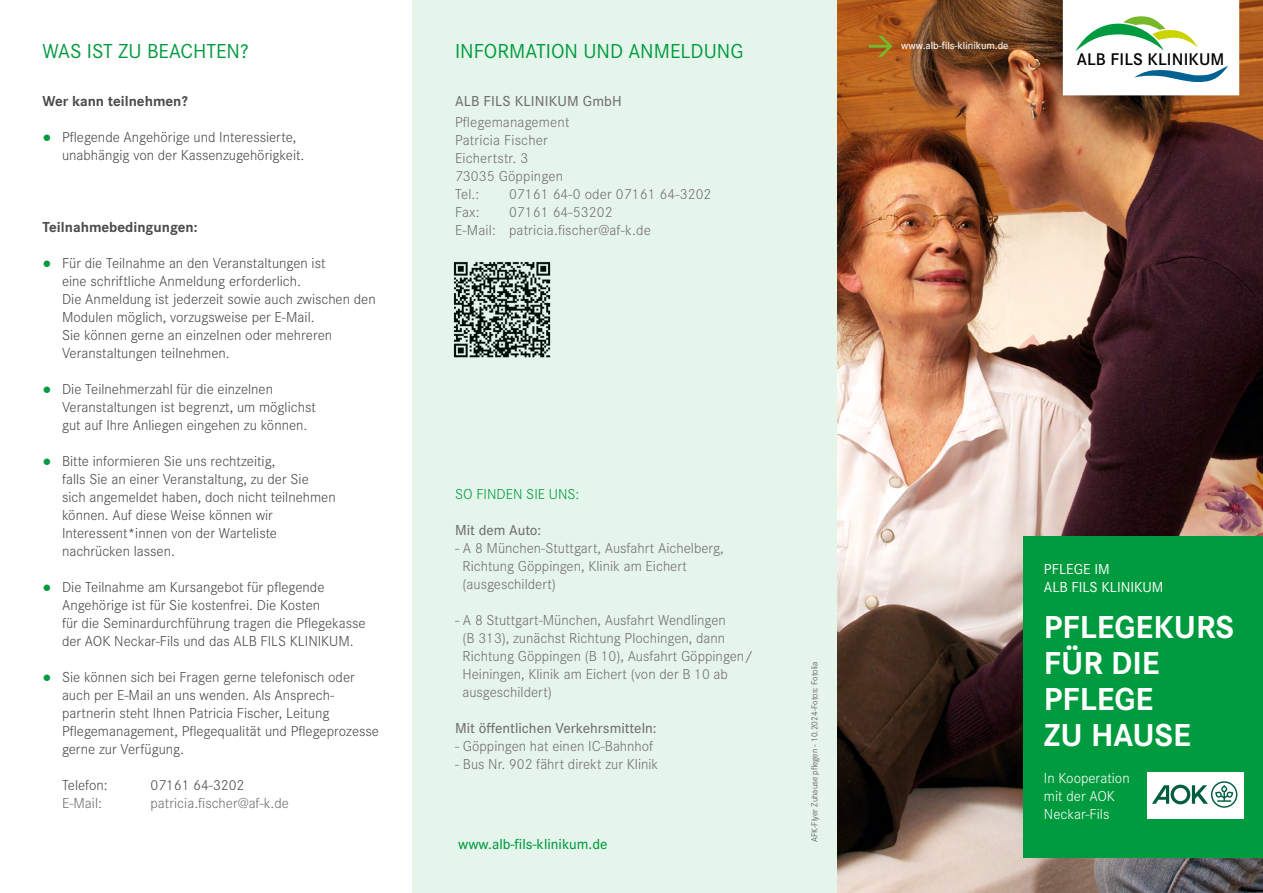
<style>
.page{position:relative;width:1263px;height:893px;background:#fff}
.page>*{position:absolute;margin:0;border:0;box-sizing:border-box;transform-origin:0 0}
.t1{font:700 33px/36px "Corporate S";color:#fff}
.t2{font:21px "Corporate S";color:#009b3e}
.t3{font:600 17.55px "Corporate S";letter-spacing:.01em;color:#000}
.t4{font:300 15px/18px "Corporate S";color:#4a4a49}
.t5{font:300 15px/18px "Corporate S";color:#706f6f}
.t6{font:500 15px "Corporate S";color:#706f6f}
.t7{font:700 15px "Corporate S";color:#4a4a49}
.t8{font:300 15px/18px "Corporate S";color:#fff}
.t9{font:500 15px "Corporate S";color:#009b3e}
.t10{font:15px/18px "Corporate S";color:#fff}
.t11{font:300 15px "Corporate S";color:#009b3e}
.t12{font:500 10.8px "Corporate S";color:#fff}
.t13{font:300 9px "Corporate S";color:#4a4a49}
.s1{font-family:"Arial Narrow";font-weight:400;color:#009b3e}
</style>
<div class="page">
<div style="left:412px;top:0;width:426px;height:893px;background:#e6f5ec"></div>
<img style="left:838px;top:0;width:425px;height:893px">
<svg style="left:869px;top:36px;width:23px;height:21px"></svg>
<div style="left:1024px;top:536px;width:239px;height:321px;background:#009b3e"></div>
<div style="left:1147px;top:772px;width:97px;height:47px;background:#fff"></div>
<svg style="left:1152px;top:781px;width:85px;height:27px"></svg>
<svg style="left:1063px;top:0;width:176px;height:95px"></svg>
<h2 class="t2" style="left:43px;top:39px;width:208px">WAS IST ZU BEACHTEN?</h2>
<p class="t7" style="left:43px;top:93px;width:147px">Wer kann teilnehmen?</p>
<p class="t4" style="left:62px;top:128px;width:244px;text-indent:-20px"><span class="s1">●</span> Pflegende Angehörige und Interessierte, unabhängig von der Kassenzugehörigkeit.</p>
<p class="t7" style="left:43px;top:219px;width:157px">Teilnahmebedingungen:</p>
<p class="t4" style="left:62px;top:254px;width:315px;text-indent:-20px"><span class="s1">●</span> Für die Teilnahme an den Veranstaltungen ist<br>eine schriftliche Anmeldung erforderlich.<br>Die Anmeldung ist jederzeit sowie auch zwischen den Modulen möglich, vorzugsweise per E-Mail.<br>Sie können gerne an einzelnen oder mehreren Veranstaltungen teilnehmen.</p>
<p class="t4" style="left:62px;top:380px;width:255px;text-indent:-20px"><span class="s1">●</span> Die Teilnehmerzahl für die einzelnen<br>Veranstaltungen ist begrenzt, um möglichst gut auf Ihre Anliegen eingehen zu können.</p>
<p class="t4" style="left:62px;top:452px;width:275px;text-indent:-20px"><span class="s1">●</span> Bitte informieren Sie uns rechtzeitig,<br>falls Sie an einer Veranstaltung, zu der Sie sich angemeldet haben, doch nicht teilnehmen können. Auf diese Weise können wir Interessent*innen von der Warteliste nachrücken lassen.</p>
<p class="t4" style="left:62px;top:578px;width:305px;text-indent:-20px"><span class="s1">●</span> Die Teilnahme am Kursangebot für pflegende Angehörige ist für Sie kostenfrei. Die Kosten<br>für die Seminardurchführung tragen die Pflegekasse der AOK Neckar-Fils und das ALB FILS KLINIKUM.</p>
<p class="t4" style="left:62px;top:668px;width:318px;text-indent:-20px"><span class="s1">●</span> Sie können sich bei Fragen gerne telefonisch oder auch per E-Mail an uns wenden. Als Ansprech&shy;partnerin steht Ihnen Patricia Fischer, Leitung Pflegemanagement, Pflegequalität und Pflegeprozesse gerne zur Verfügung.</p>
<p class="t4" style="left:62px;top:776px;width:47px">Telefon:</p>
<p class="t4" style="left:151px;top:776px;width:95px">07161 64-3202</p>
<p class="t5" style="left:62px;top:794px;width:41px">E-Mail:</p>
<p class="t5" style="left:151px;top:794px;width:140px">patricia.fischer@af-k.de</p>
<h2 class="t2" style="left:455px;top:39px;width:290px">INFORMATION UND ANMELDUNG</h2>
<p class="t6" style="left:455px;top:91px;width:168px">ALB FILS KLINIKUM GmbH</p>
<p class="t5" style="left:455px;top:113px;width:116px">Pflegemanagement<br>Patricia Fischer<br>Eichertstr. 3<br>73035 Göppingen<br>Tel.:</p>
<p class="t5" style="left:509px;top:185px;width:204px">07161 64-0 oder 07161 64-3202</p>
<p class="t5" style="left:455px;top:203px;width:26px">Fax:</p>
<p class="t5" style="left:455px;top:203px;width:197px;text-indent:54px">07161 64-53202<br>E-Mail: patricia.fischer@af-k.de</p>
<p class="t11" style="left:455px;top:486px;width:126px">SO FINDEN SIE UNS:</p>
<p class="t6" style="left:455px;top:520px;width:88px">Mit dem Auto:</p>
<p class="t5" style="left:462px;top:539px;width:263px;text-indent:-8px">- A 8 München-Stuttgart, Ausfahrt Aichelberg,<br>Richtung Göppingen, Klinik am Eichert (ausgeschildert)</p>
<p class="t5" style="left:462px;top:611px;width:292px;text-indent:-8px">- A 8 Stuttgart-München, Ausfahrt Wendlingen<br>(B 313), zunächst Richtung Plochingen, dann Richtung Göppingen (B 10), Ausfahrt Göppingen/ Heiningen, Klinik am Eichert (von der B 10 ab ausgeschildert)</p>
<p class="t6" style="left:455px;top:718px;width:203px">Mit öffentlichen Verkehrsmitteln:</p>
<p class="t5" style="left:455px;top:737px;width:200px">- Göppingen hat einen IC-Bahnhof</p>
<p class="t5" style="left:455px;top:755px;width:205px">- Bus Nr. 902 fährt direkt zur Klinik</p>
<p class="t9" style="left:458px;top:834px;width:151px">www.alb-fils-klinikum.de</p>
<p class="t13" style="left:809px;top:842px;width:182px;rotate:-90deg">AFK-Flyer Zuhause pflegen - 10.2024-Fotos: Fotolia</p>
<p class="t12" style="left:901px;top:38px;width:109px">www.alb-fils-klinikum.de</p>
<p class="t3" style="left:1077px;top:49px;width:149px">ALB FILS KLINIKUM</p>
<p class="t10" style="left:1044px;top:560px;width:121px">PFLEGE IM<br>ALB FILS KLINIKUM</p>
<h1 class="t1" style="left:1044px;top:610px;width:192px">PFLEGEKURS<br>FÜR DIE<br>PFLEGE<br>ZU HAUSE</h1>
<p class="t8" style="left:1044px;top:769px;width:87px">In Kooperation mit der AOK<br>Neckar-Fils</p>
</div>
